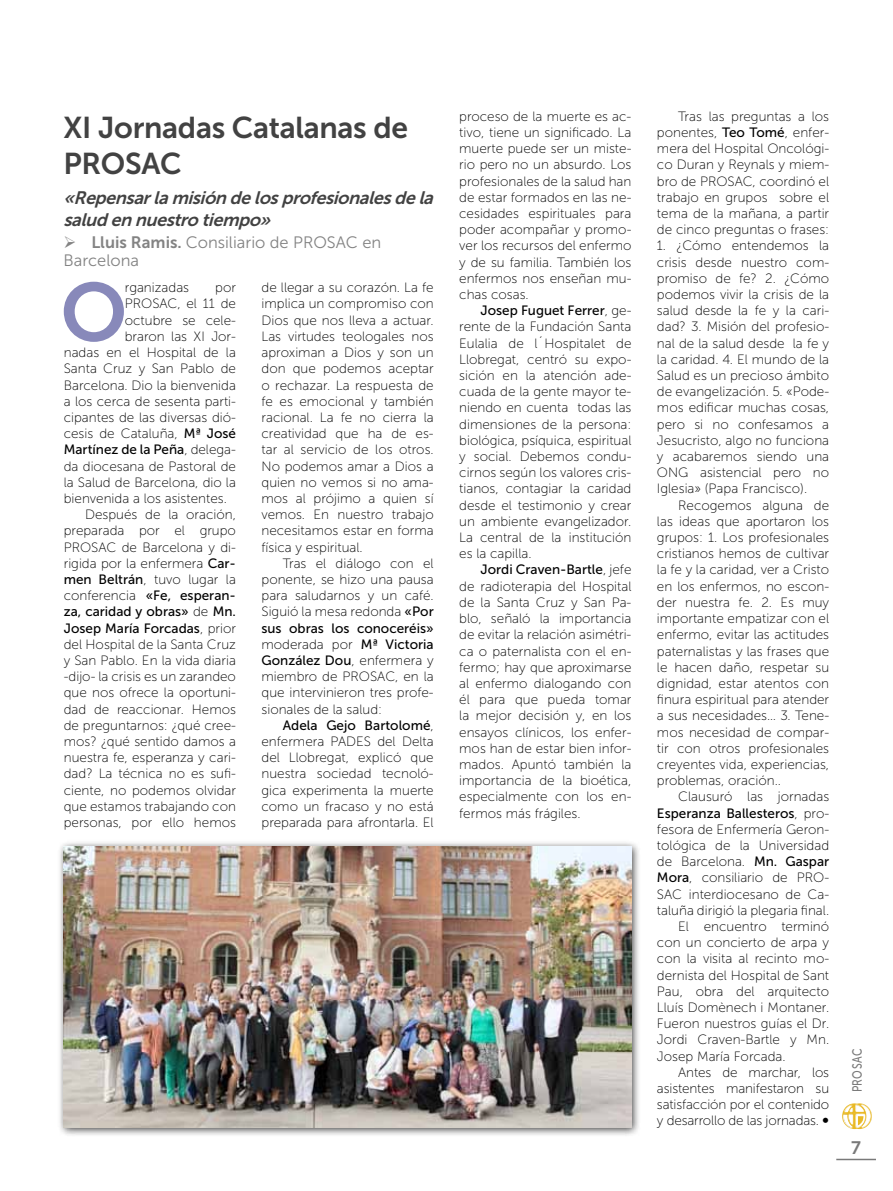
<style>
.page{position:relative;width:893px;height:1191px;background:#fff}
.page>*{position:absolute;margin:0;border:0;box-sizing:border-box;transform-origin:0 0}
.t1{font:81.9px "Museo Sans 700";color:#8889ba}
.t2{font:30px/36px "Museo Sans 700";letter-spacing:-.01em;color:#424242}
.t3{font:italic 18px/21.6px "Museo Sans 700";color:#424242}
.t4{font:18px "Museo Sans 700";color:#797979}
.t5{font:16.5px/18px "Museo Sans 300";color:#838383}
.t6{font:13.5px/16.2px "Museo Sans 100";color:#000;text-align:justify}
.t7{font:13.5px/16.2px "Museo Sans 500";color:#000;text-align:justify}
.t8{font:13.35px "Museo Sans 500";letter-spacing:.04em;color:#797979;scale:.79 1}
.s1{font-family:"Museo Sans 700"}
.s2{font-family:"Museo Sans 500"}
.s3{font-family:"Museo Sans 100"}
</style>
<div class="page">
<hr style="left:836px;top:1158px;width:40px;height:2px;background:#797979">
<img style="left:842px;top:1103px;width:17px;height:19px">
<div style="left:57px;top:839px;width:584px;height:297px;background:#000;opacity:.75"></div>
<img style="left:64px;top:846px;width:567px;height:281px">
<h2 class="t2" style="left:63px;top:109px;width:346px">XI Jornadas Catalanas de<br>PROSAC</h2>
<h3 class="t3" style="left:63px;top:187px;width:376px">«Repensarlamisión delosprofesionalesdela salud en nuestro tiempo»</h3>
<p class="t5" style="left:63px;top:233px;width:319px">➢ <span class="s1">Lluis Ramis.</span> Consiliario de PROSAC en<br>Barcelona</p>
<h1 class="t1" style="left:60px;top:267px;width:68px">O</h1>
<p class="t6" style="left:125px;top:280px;width:66px">rganizadas</p>
<p class="t6" style="left:64px;top:280px;width:174px;text-align:right">por<br>PROSAC, el 11 de<br>octubre se cele-<br>braron las XI Jor-<br>nadas en el Hospital de la<br>Santa Cruz y San Pablo de<br>Barcelona. Dio la bienvenida a los cerca de sesenta parti&shy;cipantes de las diversas dió&shy;cesis de Cataluña, <span class="s2">Mª José</span></p>
<p class="t7" style="left:64px;top:441px;width:174px">Martínez de la Peña<span class="s3">, delega-</span></p>
<p class="t6" style="left:64px;top:458px;width:174px">da diocesana de Pastoral de</p>
<p class="t6" style="left:64px;top:474px;width:174px">la Salud de Barcelona, dio la</p>
<p class="t6" style="left:64px;top:490px;width:165px">bienvenida a los asistentes.</p>
<p class="t6" style="left:85px;top:506px;width:152px">Después de la oración,</p>
<p class="t6" style="left:64px;top:523px;width:174px">preparada por el grupo</p>
<p class="t6" style="left:64px;top:539px;width:174px">PROSAC de Barcelona y di-</p>
<p class="t6" style="left:64px;top:555px;width:174px">rigida por la enfermera <span class="s2">Car-</span></p>
<p class="t6" style="left:64px;top:571px;width:174px"><span class="s2">men Beltrán</span>, tuvo lugar la</p>
<p class="t7" style="left:64px;top:587px;width:174px"><span class="s3">conferencia</span> «Fe, esperan&shy;za, caridad y obras» <span class="s3">de</span> Mn.<br>Josep María Forcadas<span class="s3">, prior</span></p>
<p class="t6" style="left:64px;top:636px;width:174px">del Hospital de la Santa Cruz y San Pablo. En la vida diaria -dijo- la crisis es un zarandeo que nos ofrece la oportuni&shy;dad de reaccionar. Hemos de preguntarnos: ¿qué cree&shy;mos? ¿qué sentido damos a nuestra fe, esperanza y cari&shy;dad? La técnica no es sufi&shy;ciente, no podemos olvidar que estamos trabajando con personas, por ello hemos</p>
<p class="t6" style="left:262px;top:280px;width:174px">de llegar a su corazón. La fe implica un compromiso con Dios que nos lleva a actuar.<br>Las virtudes teologales nos aproximan a Dios y son un don que podemos aceptar o rechazar. La respuesta de fe es emocional y también racional. La fe no cierra la creatividad que ha de es&shy;tar al servicio de los otros.<br>No podemos amar a Dios a quien no vemos si no ama&shy;mos al prójimo a quien sí vemos. En nuestro trabajo necesitamos estar en forma física y espiritual.</p>
<p class="t6" style="left:262px;top:555px;width:174px;text-indent:21px">Tras el diálogo con el ponente, se hizo una pausa para saludarnos y un café.<br>Siguió la mesa redonda <span class="s2">«Por</span></p>
<p class="t7" style="left:262px;top:620px;width:174px">sus obras los conoceréis»</p>
<p class="t6" style="left:262px;top:636px;width:174px">moderada por <span class="s2">Mª Victoria</span></p>
<p class="t7" style="left:262px;top:652px;width:174px">González Dou<span class="s3">, enfermera y</span></p>
<p class="t6" style="left:262px;top:668px;width:174px">miembro de PROSAC, en la que intervinieron tres profe&shy;sionales de la salud:</p>
<p class="t7" style="left:283px;top:717px;width:152px">Adela Gejo Bartolomé<span class="s3">,</span></p>
<p class="t6" style="left:262px;top:733px;width:174px">enfermera PADES del Delta del Llobregat, explicó que nuestra sociedad tecnoló&shy;gica experimenta la muerte como un fracaso y no está preparada para afrontarla. El</p>
<p class="t6" style="left:459px;top:108px;width:174px">proceso de la muerte es ac&shy;tivo, tiene un significado. La muerte puede ser un miste&shy;rio pero no un absurdo. Los profesionales de la salud han de estar formados en las ne&shy;cesidades espirituales para poder acompañar y promo&shy;ver los recursos del enfermo y de su familia. También los enfermos nos enseñan mu&shy;chas cosas.</p>
<p class="t7" style="left:480px;top:302px;width:152px">Josep Fuguet Ferrer<span class="s3">, ge-</span></p>
<p class="t6" style="left:459px;top:319px;width:174px">rente de la Fundación Santa Eulalia de l´Hospitalet de Llobregat, centró su expo&shy;sición en la atención ade&shy;cuada de la gente mayor te&shy;niendo en cuenta todas las dimensiones de la persona: biológica, psíquica, espiritual y social. Debemos condu&shy;cirnos según los valores cris&shy;tianos, contagiar la caridad desde el testimonio y crear un ambiente evangelizador.<br>La central de la institución es la capilla.</p>
<p class="t7" style="left:480px;top:562px;width:152px">Jordi Craven-Bartle<span class="s3">, jefe</span></p>
<p class="t6" style="left:459px;top:578px;width:174px">de radioterapia del Hospital de la Santa Cruz y San Pa&shy;blo, señaló la importancia de evitar la relación asimétri&shy;ca o paternalista con el en&shy;fermo; hay que aproximarse al enfermo dialogando con él para que pueda tomar la mejor decisión y, en los ensayos clínicos, los enfer&shy;mos han de estar bien infor&shy;mados. Apuntó también la importancia de la bioética, especialmente con los en&shy;fermos más frágiles.</p>
<p class="t6" style="left:657px;top:108px;width:174px;text-indent:21px">Tras las preguntas a los ponentes, <span class="s2">Teo Tomé</span>, enfer&shy;mera del Hospital Oncológi&shy;co Duran y Reynals y miem&shy;bro de PROSAC, coordinó el trabajo en grupos sobre el tema de la mañana, a partir de cinco preguntas o frases:</p>
<p class="t6" style="left:657px;top:238px;width:174px">1. ¿Cómo entendemos la crisis desde nuestro com&shy;promiso de fe? 2. ¿Cómo podemos vivir la crisis de la salud desde la fe y la cari&shy;dad? 3. Misión del profesio&shy;nal de la salud desde la fe y la caridad. 4. El mundo de la Salud es un precioso ámbito de evangelización. 5. «Pode&shy;mos edificar muchas cosas, pero si no confesamos a Jesucristo, algo no funciona y acabaremos siendo una ONG asistencial pero no Iglesia» (Papa Francisco).</p>
<p class="t6" style="left:657px;top:497px;width:174px;text-indent:21px">Recogemos alguna de las ideas que aportaron los grupos: 1. Los profesionales cristianos hemos de cultivar la fe y la caridad, ver a Cristo en los enfermos, no escon&shy;der nuestra fe. 2. Es muy importante empatizar con el enfermo, evitar las actitudes paternalistas y las frases que le hacen daño, respetar su dignidad, estar atentos con finura espiritual para atender a sus necesidades… 3. Tene&shy;mos necesidad de compar&shy;tir con otros profesionales creyentes vida, experiencias, problemas, oración..</p>
<p class="t6" style="left:678px;top:788px;width:152px">Clausuró las jornadas</p>
<p class="t7" style="left:657px;top:805px;width:174px">Esperanza Ballesteros<span class="s3">, pro-</span></p>
<p class="t6" style="left:657px;top:821px;width:174px">fesora de Enfermería Geron-</p>
<p class="t6" style="left:657px;top:837px;width:174px">tológica de la Universidad</p>
<p class="t6" style="left:657px;top:853px;width:174px">de Barcelona. <span class="s2">Mn. Gaspar</span></p>
<p class="t6" style="left:657px;top:869px;width:174px"><span class="s2">Mora</span>, consiliario de PRO-</p>
<p class="t6" style="left:657px;top:886px;width:174px">SAC interdiocesano de Ca-</p>
<p class="t6" style="left:657px;top:902px;width:174px">taluña dirigió la plegaria final.</p>
<p class="t6" style="left:678px;top:918px;width:152px">El encuentro terminó</p>
<p class="t6" style="left:657px;top:934px;width:174px">con un concierto de arpa y</p>
<p class="t6" style="left:657px;top:950px;width:174px">con la visita al recinto mo-</p>
<p class="t6" style="left:657px;top:967px;width:174px">dernista del Hospital de Sant</p>
<p class="t6" style="left:657px;top:983px;width:174px">Pau, obra del arquitecto</p>
<p class="t6" style="left:657px;top:999px;width:174px">Lluís Domènech i Montaner.</p>
<p class="t6" style="left:657px;top:1015px;width:174px">Fueron nuestros guías el Dr.</p>
<p class="t6" style="left:657px;top:1031px;width:174px">Jordi Craven-Bartle y Mn.</p>
<p class="t6" style="left:657px;top:1048px;width:130px">Josep María Forcada.</p>
<p class="t6" style="left:678px;top:1064px;width:152px">Antes de marchar, los</p>
<p class="t6" style="left:657px;top:1080px;width:174px">asistentes manifestaron su</p>
<p class="t6" style="left:657px;top:1096px;width:174px">satisfacción por el contenido</p>
<p class="t6" style="left:657px;top:1112px;width:174px">y desarrollo de las jornadas. <span class="s1">∞</span></p>
<p class="t8" style="left:850px;top:1092px;width:57px;rotate:-90deg">PROSAC</p>
<h3 class="t4" style="left:851px;top:1138px;width:11px">7</h3>
</div>
